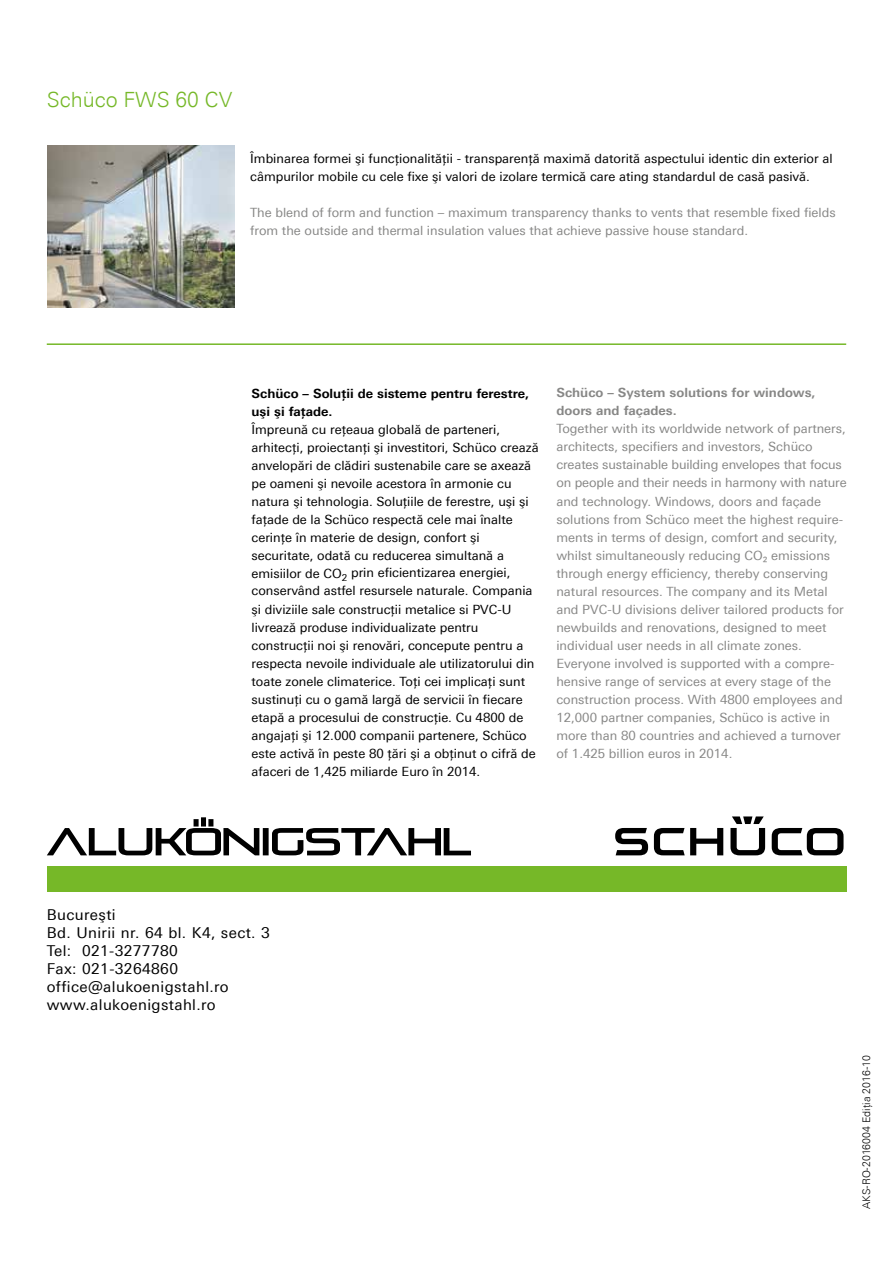
<style>
.page{position:relative;width:893px;height:1263px;background:#fff}
.page>*{position:absolute;margin:0;border:0;box-sizing:border-box;transform-origin:0 0}
.t1{font:300 21px "Univers Next Pro";color:#76b828}
.t2{font:15px/18px "Univers Next Pro";letter-spacing:.025em;color:#000}
.t3{font:12.75px/18px "Univers Next Pro";color:#000}
.t4{font:12.75px/18px "Univers Next Pro";color:#878786}
.t5{font:700 12.75px/18px "Univers Next Pro";color:#000}
.t6{font:700 12.75px/18px "Univers Next Pro";color:#878786}
.t7{font:300 10.5px "Univers Next Pro";color:#000}
</style>
<div class="page">
<img style="left:47px;top:145px;width:187px;height:162px">
<svg style="left:47px;top:817px;width:424px;height:38px"></svg>
<svg style="left:615px;top:816px;width:228px;height:39px"></svg>
<div style="left:47px;top:866px;width:799px;height:26px;background:#76b828"></div>
<hr style="left:47px;top:343px;width:799px;height:2px;background:#76b828">
<h1 class="t1" style="left:47px;top:87px;width:187px">Schüco FWS 60 CV</h1>
<p class="t3" style="left:250px;top:150px;width:584px">Îmbinarea formei şi funcţionalităţii - transparenţă maximă datorită aspectului identic din exterior al câmpurilor mobile cu cele fixe şi valori de izolare termică care ating standardul de casă pasivă.</p>
<p class="t4" style="left:250px;top:204px;width:587px">The blend of form and function – maximum transparency thanks to vents that resemble fixed fields from the outside and thermal insulation values that achieve passive house standard.</p>
<p class="t5" style="left:252px;top:384px;width:279px">Schüco – Soluţii de sisteme pentru ferestre, uşi şi faţade.</p>
<p class="t3" style="left:252px;top:420px;width:289px">Împreună cu reţeaua globală de parteneri, arhitecţi, proiectanți şi investitori, Schüco crează anvelopări de clădiri sustenabile care se axează pe oameni şi nevoile acestora în armonie cu natura şi tehnologia. Soluţiile de ferestre, uşi şi faţade de la Schüco respectă cele mai înalte cerinţe în materie de design, confort şi securitate, odată cu reducerea simultană a emisiilor de CO<sub>2</sub> prin eficientizarea energiei, conservând astfel resursele naturale. Compania şi diviziile sale construcții metalice si PVC-U livrează produse individualizate pentru construcţii noi şi renovări, concepute pentru a respecta nevoile individuale ale utilizatorului din toate zonele climaterice. Toţi cei implicaţi sunt sustinuţi cu o gamă largă de servicii în fiecare etapă a procesului de construcţie. Cu 4800 de angajaţi şi 12.000 companii partenere, Schüco este activă în peste 80 ţări şi a obţinut o cifră de afaceri de 1,425 miliarde Euro în 2014.</p>
<p class="t6" style="left:556px;top:384px;width:261px">Schüco – System solutions for windows, doors and façades.</p>
<p class="t4" style="left:556px;top:420px;width:292px">Together with its worldwide network of partners, architects, specifiers and investors, Schüco creates sustainable building envelopes that focus on people and their needs in harmony with nature and technology. Windows, doors and façade solutions from Schüco meet the highest require&shy;ments in terms of design, comfort and security, whilst simultaneously reducing CO₂ emissions through energy efficiency, thereby conserving natural resources. The company and its Metal and PVC-U divisions deliver tailored products for newbuilds and renovations, designed to meet individual user needs in all climate zones.<br>Everyone involved is supported with a compre&shy;hensive range of services at every stage of the construction process. With 4800 employees and 12,000 partner companies, Schüco is active in more than 80 countries and achieved a turnover of 1.425 billion euros in 2014.</p>
<p class="t2" style="left:47px;top:905px;width:225px">Bucureşti<br>Bd. Unirii nr. 64 bl. K4, sect. 3<br>Tel: 021-3277780<br>Fax: 021-3264860 office@alukoenigstahl.ro www.alukoenigstahl.ro</p>
<p class="t7" style="left:860px;top:1209px;width:156px;rotate:-90deg">AKS-RO-2016004 Ediţia 2016-10</p>
</div>
